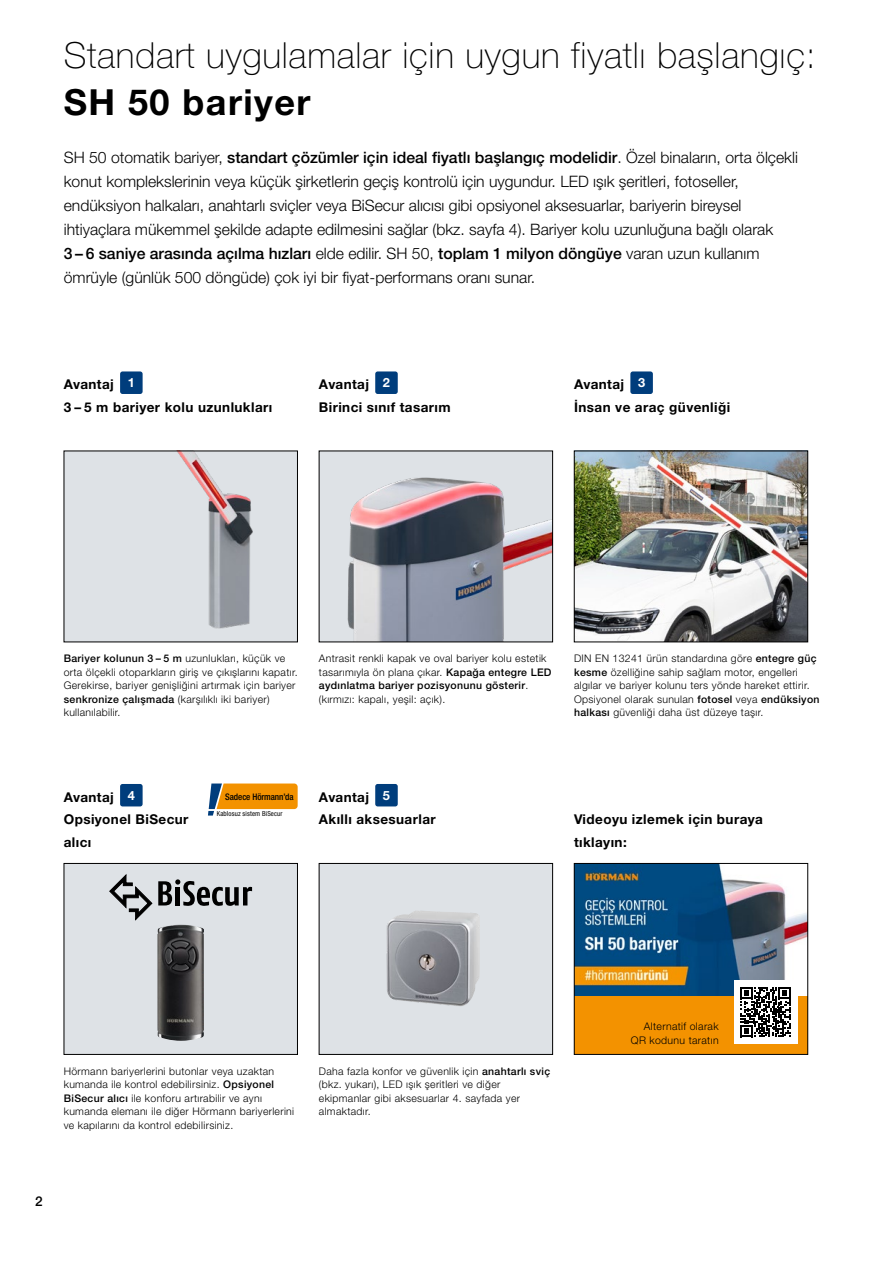
<style>
.page{position:relative;width:893px;height:1263px;background:#fff}
.page>*{position:absolute;margin:0;border:0;box-sizing:border-box;transform-origin:0 0}
.t1{font:100 36px "Hoermann Helvetica Neue";letter-spacing:.02em;color:#000}
.t2{font:700 36px "Hoermann Helvetica Neue";letter-spacing:.04em;color:#000}
.t3{font:300 15.75px/24px "Hoermann Helvetica Neue";color:#000}
.t4{font:700 13.5px/22.5px "Hoermann Helvetica Neue";letter-spacing:.03em;color:#000}
.t5{font:500 13.5px "Hoermann Helvetica Neue";color:#000}
.t6{font:300 10.5px/13.5px "Hoermann Helvetica Neue";letter-spacing:.03em;color:#000}
.t7{font:500 condensed 9px "Hoermann Helvetica Neue";letter-spacing:-.01em;color:#000}
.t8{font:condensed 6.9px "Hoermann Helvetica Neue";letter-spacing:.02em;color:#000}
.s1{font-weight:500}
.s2{font-size:12.75px;color:#fff}
</style>
<div class="page">
<div style="left:64px;top:863px;width:233px;height:191px;background:#dee2e6"></div>
<div style="left:64px;top:863px;width:234px;height:191px;border:1px solid #000"></div>
<img style="left:321px;top:453px;width:230px;height:187px">
<img style="left:66px;top:453px;width:230px;height:187px">
<div style="left:319px;top:863px;width:234px;height:191px;background:#dee2e6"></div>
<img style="left:386px;top:911px;width:94px;height:95px">
<div style="left:319px;top:863px;width:234px;height:191px;border:1px solid #000"></div>
<img style="left:576px;top:453px;width:230px;height:187px">
<div style="left:574px;top:451px;width:234px;height:191px;border:1px solid #000"></div>
<img style="left:157px;top:924px;width:47px;height:117px">
<div style="left:574px;top:863px;width:234px;height:191px;background:#f39200"></div>
<img style="left:576px;top:865px;width:230px;height:130px">
<div style="left:574px;top:863px;width:234px;height:191px;border:1px solid #000"></div>
<div style="left:119px;top:371px;width:24px;height:24px;background:#003d7c;border-radius:3px"></div>
<div style="left:119px;top:370px;width:25px;height:25px;border:2px solid #fff;border-radius:3px"></div>
<div style="left:374px;top:371px;width:24px;height:24px;background:#003d7c;border-radius:3px"></div>
<div style="left:374px;top:370px;width:25px;height:25px;border:2px solid #fff;border-radius:3px"></div>
<div style="left:374px;top:783px;width:24px;height:24px;background:#003d7c;border-radius:3px"></div>
<div style="left:374px;top:782px;width:25px;height:26px;border:2px solid #fff;border-radius:3px"></div>
<div style="left:734px;top:980px;width:63px;height:64px;background:#fff"></div>
<svg style="left:741px;top:987px;width:50px;height:50px"></svg>
<div style="left:630px;top:371px;width:24px;height:24px;background:#003d7c;border-radius:3px"></div>
<div style="left:629px;top:370px;width:25px;height:25px;border:2px solid #fff;border-radius:3px"></div>
<div style="left:119px;top:783px;width:24px;height:24px;background:#003d7c;border-radius:3px"></div>
<div style="left:119px;top:782px;width:25px;height:26px;border:2px solid #fff;border-radius:3px"></div>
<svg style="left:109px;top:874px;width:143px;height:47px"></svg>
<svg style="left:208px;top:783px;width:90px;height:32px"></svg>
<h1 class="t1" style="left:64px;top:30px;width:753px">Standart uygulamalar için uygun fiyatlı başlangıç:</h1>
<h1 class="t2" style="left:64px;top:77px;width:248px">SH 50 bariyer</h1>
<p class="t3" style="left:64px;top:144px;width:736px">SH 50 otomatik bariyer, <span class="s1">standart çözümler için ideal fiyatlı başlangıç modelidir</span>. Özel binaların, orta ölçekli konut komplekslerinin veya küçük şirketlerin geçiş kontrolü için uygundur. LED ışık şeritleri, fotoseller, endüksiyon halkaları, anahtarlı sviçler veya BiSecur alıcısı gibi opsiyonel aksesuarlar, bariyerin bireysel ihtiyaçlara mükemmel şekilde adapte edilmesini sağlar (bkz. sayfa 4). Bariyer kolu uzunluğuna bağlı olarak<br><span class="s1">3 – 6 saniye arasında açılma hızları</span> elde edilir. SH 50, <span class="s1">toplam 1 milyon döngüye</span> varan uzun kullanım ömrüyle (günlük 500 döngüde) çok iyi bir fiyat-performans oranı sunar.</p>
<p class="t4" style="left:64px;top:372px;width:210px">Avantaj <span class="s2">1<br></span>3 – 5 m bariyer kolu uzunlukları</p>
<p class="t4" style="left:319px;top:372px;width:133px">Avantaj <span class="s2">2<br></span>Birinci sınıf tasarım</p>
<p class="t4" style="left:574px;top:372px;width:158px">Avantaj <span class="s2">3<br></span>İnsan ve araç güvenliği</p>
<p class="t6" style="left:64px;top:651px;width:235px"><span class="s1">Bariyer kolunun 3 – 5 m</span> uzunlukları, küçük ve orta ölçekli otoparkların giriş ve çıkışlarını kapatır.<br>Gerekirse, bariyer genişliğini artırmak için bariyer <span class="s1">senkronize çalışmada</span> (karşılıklı iki bariyer) kullanılabilir.</p>
<p class="t6" style="left:319px;top:651px;width:234px">Antrasit renkli kapak ve oval bariyer kolu estetik tasarımıyla ön plana çıkar. <span class="s1">Kapağa entegre LED aydınlatma bariyer pozisyonunu gösterir</span>. (kırmızı: kapalı, yeşil: açık).</p>
<p class="t6" style="left:574px;top:651px;width:247px">DIN EN 13241 ürün standardına göre <span class="s1">entegre güç kesme</span> özelliğine sahip sağlam motor, engelleri algılar ve bariyer kolunu ters yönde hareket ettirir.<br>Opsiyonel olarak sunulan <span class="s1">fotosel</span> veya <span class="s1">endüksiyon halkası</span> güvenliği daha üst düzeye taşır.</p>
<p class="t4" style="left:64px;top:784px;width:126px">Avantaj <span class="s2">4<br></span>Opsiyonel BiSecur alıcı</p>
<p class="t7" style="left:225px;top:790px;width:70px">Sadece Hörmann’da</p>
<p class="t8" style="left:217px;top:808px;width:67px">Kablosuz sistem BiSecur</p>
<p class="t4" style="left:319px;top:784px;width:118px">Avantaj <span class="s2">5<br></span>Akıllı aksesuarlar</p>
<p class="t4" style="left:574px;top:807px;width:190px">Videoyu izlemek için buraya tıklayın:</p>
<p class="t6" style="left:64px;top:1064px;width:232px">Hörmann bariyerlerini butonlar veya uzaktan kumanda ile kontrol edebilirsiniz. <span class="s1">Opsiyonel BiSecur alıcı</span> ile konforu artırabilir ve aynı kumanda elemanı ile diğer Hörmann bariyerlerini ve kapılarını da kontrol edebilirsiniz.</p>
<p class="t6" style="left:319px;top:1064px;width:233px">Daha fazla konfor ve güvenlik için <span class="s1">anahtarlı sviç </span>(bkz. yukarı), LED ışık şeritleri ve diğer ekipmanlar gibi aksesuarlar 4. sayfada yer almaktadır.</p>
<p class="t5" style="left:35px;top:1192px;width:9px">2</p>
<p class="t6" style="left:631px;top:1019px;width:89px;text-align:right">Alternatif olarak<br>QR kodunu taratın</p>
</div>
